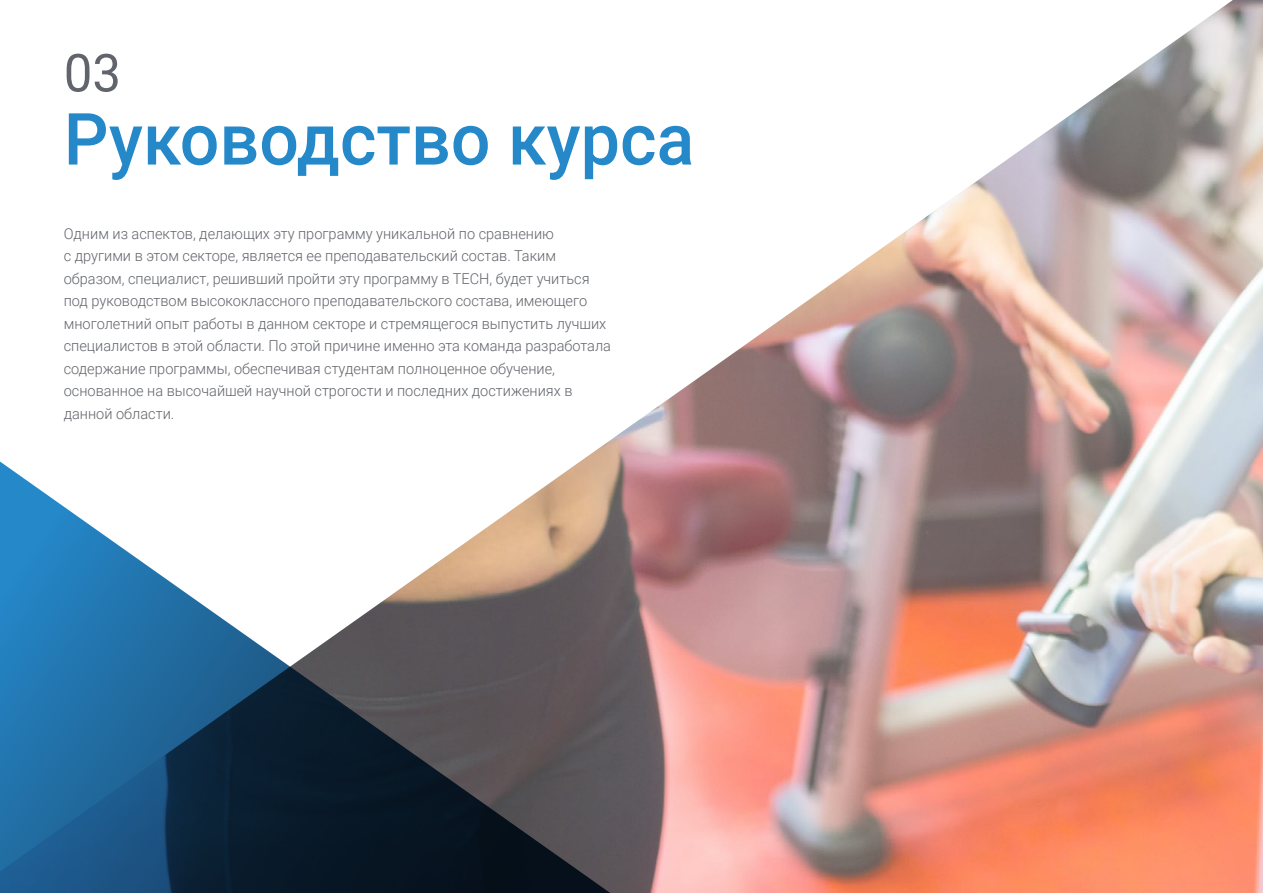
<style>
.page{position:relative;width:1263px;height:893px;background:#fff}
.page>*{position:absolute;margin:0;border:0;box-sizing:border-box;transform-origin:0 0}
.t1{font:500 72px "Roboto";color:#2488c9}
.t2{font:52.5px "Roboto";color:#61646a}
.t3{font:300 15px/22.5px "Roboto";color:#61646a}
</style>
<div class="page">
<img style="left:602px;top:0;width:661px;height:893px">
<svg style="left:0;top:446px;width:640px;height:447px"></svg>
<h2 class="t2" style="left:64px;top:36px;width:59px">03</h2>
<h1 class="t1" style="left:64px;top:89px;width:632px">Руководство курса</h1>
<p class="t3" style="left:64px;top:222px;width:549px">Одним из аспектов, делающих эту программу уникальной по сравнению<br>с другими в этом секторе, является ее преподавательский состав. Таким образом, специалист, решивший пройти эту программу в TECH, будет учиться под руководством высококлассного преподавательского состава, имеющего многолетний опыт работы в данном секторе и стремящегося выпустить лучших специалистов в этой области. По этой причине именно эта команда разработала содержание программы, обеспечивая студентам полноценное обучение, основанное на высочайшей научной строгости и последних достижениях в данной области.</p>
</div>
